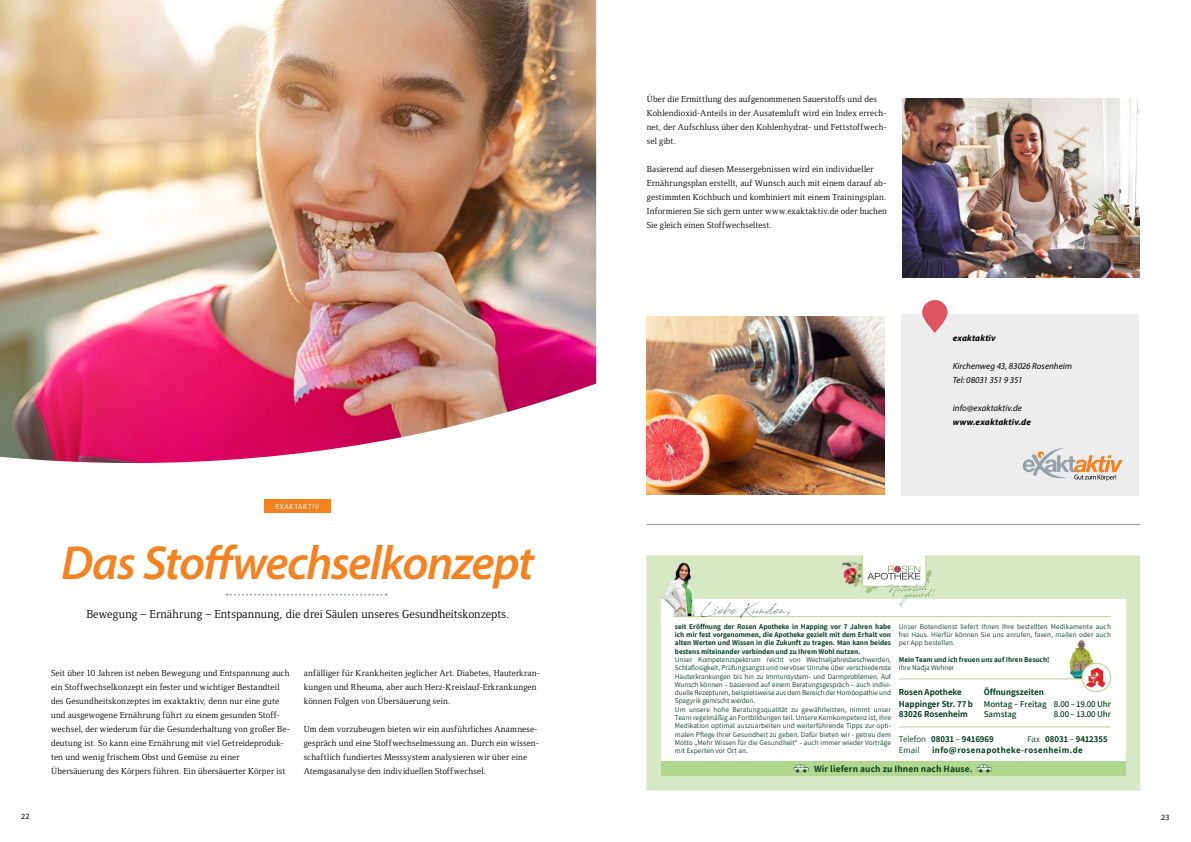
<style>
.page{position:relative;width:1191px;height:842px;background:#fff}
.page>*{position:absolute;margin:0;border:0;box-sizing:border-box;transform-origin:0 0}
.t1{font:italic 600 48px "Myriad Pro";letter-spacing:-.03em;color:#f58220}
.t2{font:15.5px "Antro Vectra";color:#084120}
.t3{font:12px "Foundry Form Serif";letter-spacing:.005em;color:#000}
.t4{font:700 9.3px "Assistant";letter-spacing:.01em;color:#084120}
.t5{font:9px/14px "Foundry Form Serif";letter-spacing:.015em;color:#000}
.t6{font:italic 9px/14px "Myriad Pro";color:#000}
.t7{font:700 9px/11.2px "Assistant";color:#084120}
.t8{font:600 9px/10.4px "Assistant";letter-spacing:-.02em;color:#084120}
.t9{font:italic 700 9px "Myriad Pro";letter-spacing:.015em;color:#000}
.t10{font:700 8.9px "Assistant";color:#084120}
.t11{font:700 8.9px "Assistant";letter-spacing:.05em;color:#084120}
.t12{font:8.9px "Assistant";color:#084120}
.t13{font:8px "Myriad Pro";color:#000}
.t14{font:7.3px/8.3px "Assistant";letter-spacing:-.005em;color:#084120;text-align:justify}
.t15{font:700 7.3px/8.3px "Assistant";color:#084120;text-align:justify}
.t16{font:7.2px "Myriad Pro";letter-spacing:.095em;color:#fff}
.s1{font-weight:400}
</style>
<div class="page">
<img style="left:0;top:0;width:596px;height:463px">
<svg style="left:227px;top:594px;width:160px;height:2px"></svg>
<div style="left:264px;top:500px;width:66px;height:13px;background:#f58220"></div>
<div style="left:901px;top:314px;width:238px;height:181px;background:#ededee"></div>
<svg style="left:922px;top:300px;width:25px;height:33px"></svg>
<svg style="left:1022px;top:447px;width:100px;height:34px"></svg>
<img style="left:646px;top:316px;width:238px;height:179px">
<img style="left:902px;top:99px;width:238px;height:178px">
<hr style="left:646px;top:524px;width:494px;height:1px;background:#939598">
<div style="left:646px;top:555px;width:494px;height:236px;background:#d6e9c4"></div>
<div style="left:661px;top:599px;width:464px;height:177px;background:#fff"></div>
<img style="left:659px;top:562px;width:38px;height:55px">
<img style="left:661px;top:599px;width:36px;height:18px">
<hr style="left:673px;top:616px;width:438px;height:1px;background:#b1d78f">
<hr style="left:899px;top:726px;width:212px;height:1px;background:#b1d78f">
<div style="left:661px;top:761px;width:464px;height:15px;background:#b1d78f"></div>
<svg style="left:976px;top:765px;width:16px;height:8px"></svg>
<svg style="left:793px;top:765px;width:16px;height:8px"></svg>
<img style="left:1069px;top:640px;width:24px;height:38px">
<hr style="left:899px;top:678px;width:182px;height:1px;background:#b1d78f">
<svg style="left:1082px;top:663px;width:28px;height:29px"></svg>
<img style="left:1085px;top:667px;width:20px;height:21px">
<div style="left:1081px;top:663px;width:30px;height:29px;border:1px solid #b1d78f;border-radius:50%"></div>
<img style="left:837px;top:555px;width:25px;height:36px">
<svg style="left:862px;top:555px;width:73px;height:50px"></svg>
<p class="t16" style="left:275px;top:502px;width:45px">EXAKTAKTIV</p>
<h1 class="t1" style="left:61px;top:533px;width:474px">Das Stoffwechselkonzept</h1>
<h3 class="t3" style="left:86px;top:608px;width:424px">Bewegung – Ernährung – Entspannung, die drei Säulen unseres Gesundheitskonzepts.</h3>
<p class="t5" style="left:51px;top:666px;width:241px">Seit über 10 Jahren ist neben Bewegung und Entspannung auch ein Stoffwechselkonzept ein fester und wichtiger Bestandteil des Gesundheitskonzeptes im exaktaktiv, denn nur eine gute und ausgewogene Ernährung führt zu einem gesunden Stoff&shy;wechsel, der wiederum für die Gesunderhaltung von großer Be&shy;deutung ist. So kann eine Ernährung mit viel Getreideproduk&shy;ten und wenig frischem Obst und Gemüse zu einer Übersäuerung des Körpers führen. Ein übersäuerter Körper ist</p>
<p class="t5" style="left:304px;top:666px;width:238px">anfälliger für Krankheiten jeglicher Art. Diabetes, Hauterkran&shy;kungen und Rheuma, aber auch Herz-Kreislauf-Erkrankungen können Folgen von Übersäuerung sein.</p>
<p class="t5" style="left:304px;top:722px;width:237px">Um dem vorzubeugen bieten wir ein ausführliches Anamnese&shy;gespräch und eine Stoffwechselmessung an. Durch ein wissen&shy;schaftlich fundiertes Messsystem analysieren wir über eine Atemgasanalyse den individuellen Stoffwechsel.</p>
<p class="t5" style="left:647px;top:92px;width:242px">Über die Ermittlung des aufgenommenen Sauerstoffs und des Kohlendioxid-Anteils in der Ausatemluft wird ein Index errech&shy;net, der Aufschluss über den Kohlenhydrat- und Fettstoffwech&shy;sel gibt.</p>
<p class="t5" style="left:647px;top:162px;width:242px">Basierend auf diesen Messergebnissen wird ein individueller Ernährungsplan erstellt, auf Wunsch auch mit einem darauf ab&shy;gestimmten Kochbuch und kombiniert mit einem Trainingsplan.<br>Informieren Sie sich gern unter www.exaktaktiv.de oder buchen Sie gleich einen Stoffwechseltest.</p>
<p class="t9" style="left:952px;top:332px;width:44px">exaktaktiv</p>
<p class="t6" style="left:952px;top:359px;width:121px">Kirchenweg 43, 83026 Rosenheim<br>Tel: 08031 351 9 351</p>
<p class="t6" style="left:952px;top:401px;width:71px">info@exaktaktiv.de</p>
<p class="t9" style="left:952px;top:416px;width:80px">www.exaktaktiv.de</p>
<h2 class="t2" style="left:700px;top:599px;width:92px">Liebe Kunden,</h2>
<p class="t14" style="left:899px;top:622px;width:214px">Unser Botendienst liefert Ihnen Ihre bestellten Medikamente auch frei Haus. Hierfür können Sie uns anrufen, faxen, mailen oder auch per App bestellen.</p>
<p class="t15" style="left:899px;top:655px;width:152px">Mein Team und ich freuen uns auf Ihren Besuch!</p>
<p class="t14" style="left:899px;top:663px;width:57px">Ihre Nadja Wehner</p>
<p class="t7" style="left:899px;top:686px;width:75px">Rosen Apotheke<br>Happinger Str. 77 b</p>
<p class="t7" style="left:899px;top:708px;width:70px">83026 Rosenheim</p>
<p class="t15" style="left:675px;top:622px;width:218px">seit Eröffnung der Rosen Apotheke in Happing vor 7 Jahren habe ich mir fest vorgenommen, die Apotheke gezielt mit dem Erhalt von alten Werten und Wissen in die Zukunft zu tragen. Man kann beides bestens miteinander verbinden und zu Ihrem Wohl nutzen.</p>
<p class="t14" style="left:675px;top:655px;width:217px;text-align:left">Unser Kompetenzspektrum reicht von Wechseljahresbeschwerden, Schlaflosigkeit, Prüfungsangst und nervöser Unruhe über verschiedenste Hauterkrankungen bis hin zu Immunsystem- und Darmproblemen. Auf Wunsch können – basierend auf einem Beratungsgespräch – auch indivi&shy;duelle Rezepturen, beispielsweise aus dem Bereich der Homöopathie und Spagyrik gemischt werden.<br>Um unsere hohe Beratungsqualität zu gewährleisten, nimmt unser Team regelmäßig an Fortbildungen teil. Unsere Kernkompetenz ist, Ihre Medikation optimal auszuarbeiten und weiterführende Tipps zur opti&shy;malen Pflege Ihrer Gesundheit zu geben. Dafür bieten wir - getreu dem Motto „Mehr Wissen für die Gesundheit“ - auch immer wieder Vorträge mit Experten vor Ort an.</p>
<p class="t4" style="left:814px;top:762px;width:160px">Wir liefern auch zu Ihnen nach Hause.</p>
<p class="t7" style="left:983px;top:686px;width:62px">Öffnungszeiten</p>
<p class="t8" style="left:983px;top:698px;width:129px">Montag – Freitag 8.00 – 19.00 Uhr<br>Samstag</p>
<p class="t8" style="left:1053px;top:708px;width:59px">8.00 – 13.00 Uhr</p>
<p class="t10" style="left:899px;top:733px;width:96px"><span class="s1">Telefon</span> 08031 <span class="s1">–</span> 9416969</p>
<p class="t10" style="left:1027px;top:733px;width:82px"><span class="s1">Fax</span> 08031 <span class="s1">–</span> 9412355</p>
<p class="t12" style="left:899px;top:744px;width:22px">Email</p>
<p class="t11" style="left:932px;top:744px;width:152px">info@rosenapotheke-rosenheim.de</p>
<p class="t13" style="left:21px;top:812px;width:10px">22</p>
<p class="t13" style="left:1161px;top:812px;width:10px">23</p>
</div>
